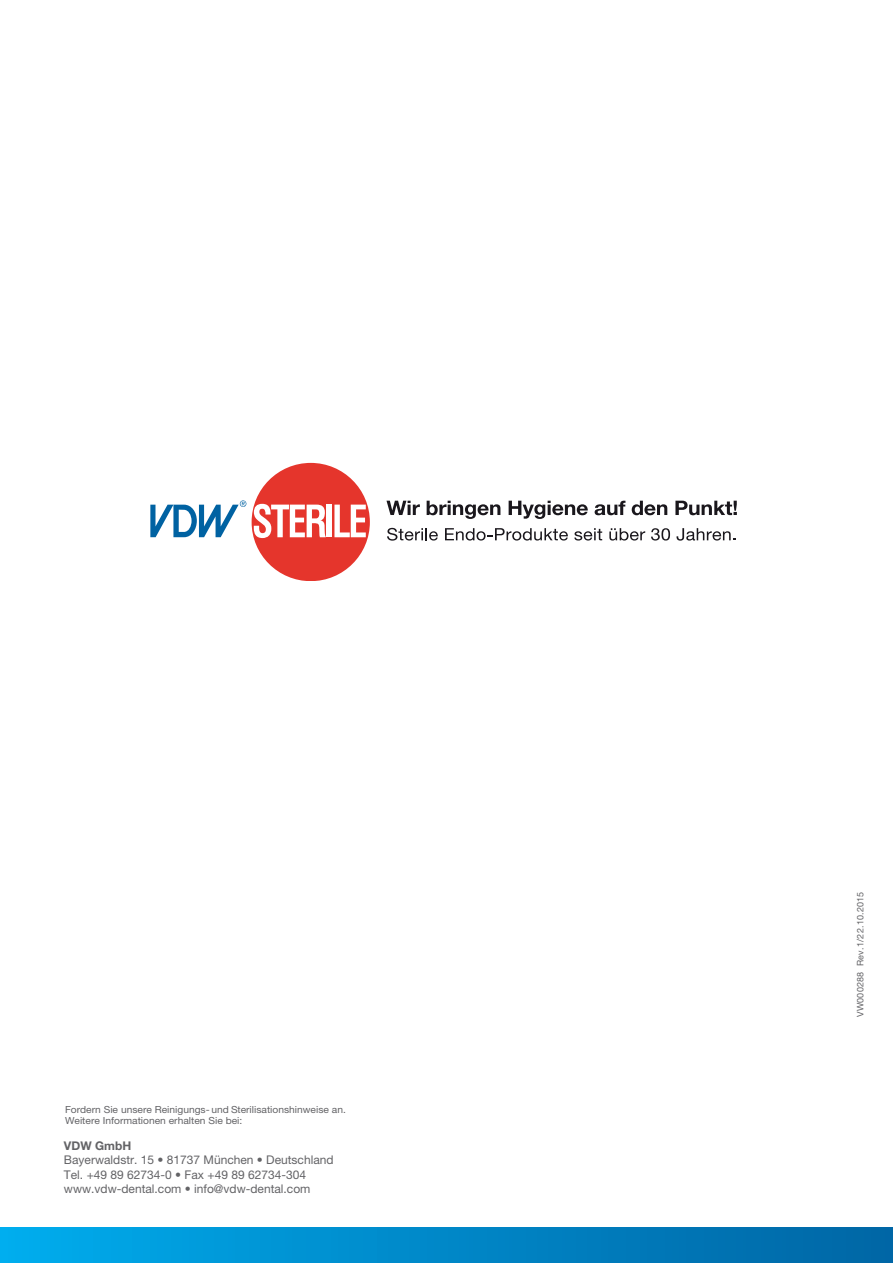
<style>
.page{position:relative;width:893px;height:1263px;background:#fff}
.page>*{position:absolute;margin:0;border:0;box-sizing:border-box;transform-origin:0 0}
.t1{font:12px/14.4px "Helvetica Neue LT Pro";color:#636366}
.t2{font:700 12px "Helvetica Neue LT Pro";color:#636366}
.t3{font:9.75px/11.7px "Helvetica Neue LT Pro";color:#636366;scale:1.05 1}
.t4{font:9px "Helvetica Neue LT Pro";letter-spacing:.025em;color:#636366}
</style>
<div class="page">
<div style="left:252px;top:463px;width:118px;height:117px;background:#e5352c;border-radius:50%"></div>
<div style="left:327px;top:505px;width:5px;height:32px;background:#fff"></div>
<svg style="left:334px;top:505px;width:32px;height:32px"></svg>
<svg style="left:254px;top:504px;width:72px;height:34px"></svg>
<svg style="left:150px;top:500px;width:96px;height:37px"></svg>
<svg style="left:386px;top:501px;width:34px;height:14px"></svg>
<svg style="left:427px;top:501px;width:73px;height:18px"></svg>
<svg style="left:509px;top:501px;width:79px;height:18px"></svg>
<svg style="left:595px;top:501px;width:30px;height:14px"></svg>
<svg style="left:632px;top:501px;width:35px;height:14px"></svg>
<svg style="left:675px;top:501px;width:62px;height:14px"></svg>
<svg style="left:387px;top:528px;width:51px;height:13px"></svg>
<svg style="left:445px;top:528px;width:123px;height:12px"></svg>
<svg style="left:574px;top:528px;width:28px;height:12px"></svg>
<svg style="left:609px;top:528px;width:36px;height:12px"></svg>
<svg style="left:651px;top:528px;width:19px;height:12px"></svg>
<svg style="left:676px;top:528px;width:59px;height:13px"></svg>
<div style="left:0;top:1227px;width:893px;height:36px;background:linear-gradient(to right,#00aced,#0064a4)"></div>
<p class="t3" style="left:65px;top:1103px;width:269px">Fordern Sie unsere Reinigungs- und Sterilisationshinweise an.<br>Weitere Informationen erhalten Sie bei:</p>
<p class="t2" style="left:64px;top:1138px;width:69px">VDW GmbH</p>
<p class="t1" style="left:64px;top:1152px;width:271px">Bayerwaldstr. 15 • 81737 München • Deutschland<br>Tel. +49 89 62734-0 • Fax +49 89 62734-304 www.vdw-dental.com • info@vdw-dental.com</p>
<p class="t4" style="left:855px;top:1017px;width:127px;rotate:-90deg">VW000288 Rev.1/22.10.2015</p>
</div>
